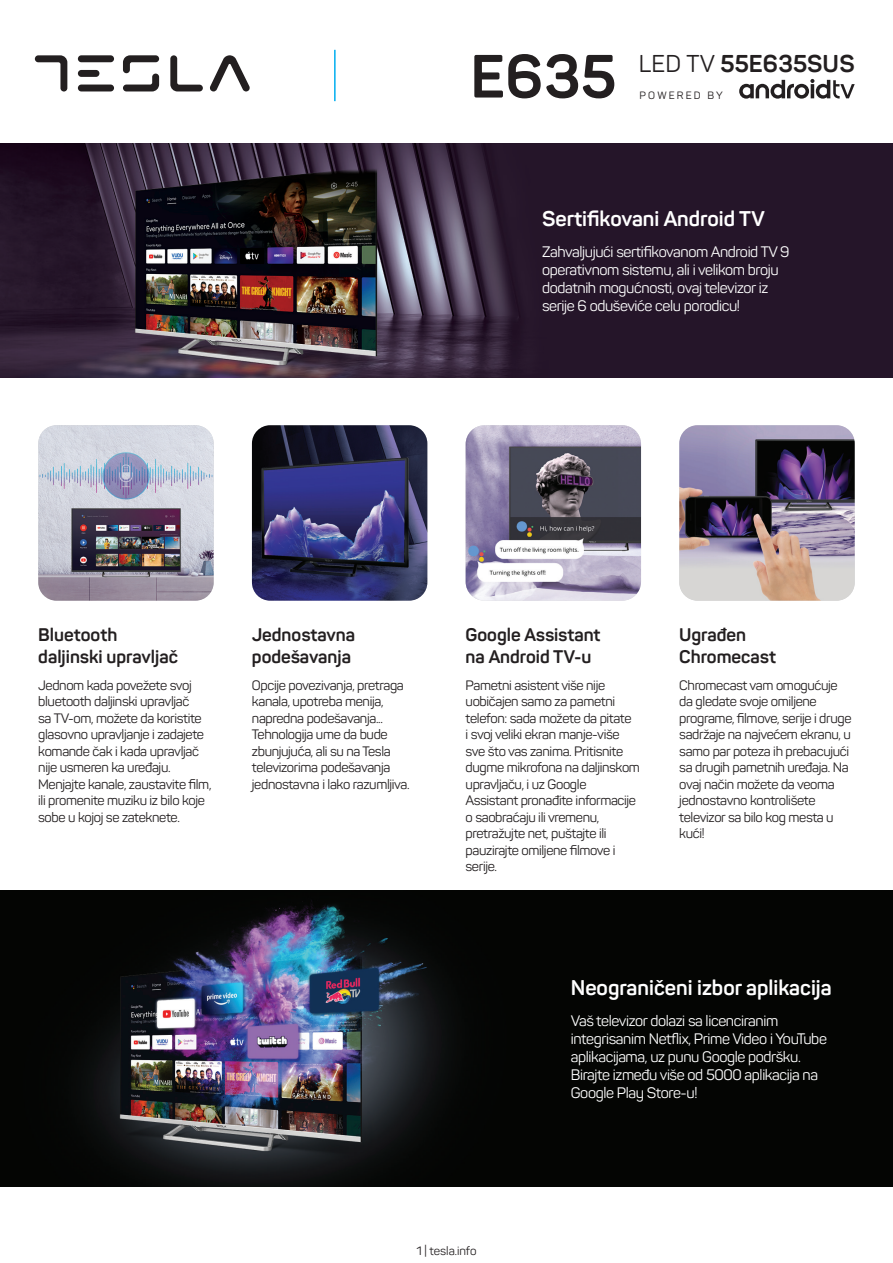
<style>
.page{position:relative;width:893px;height:1263px;background:#fff}
.page>*{position:absolute;margin:0;border:0;box-sizing:border-box;transform-origin:0 0}
.Serija{font:700 60px "Panton";color:#231f20}
.Oznaka_modela{font:700 24px "Panton";letter-spacing:.005em;color:#231f20}
.t1{font:700 21px "Panton";color:#fff}
.t2{font:700 18px/21.6px "Panton";color:#231f20}
.t3{font:15px/18px "Panton";letter-spacing:-.025em;color:#fff}
.t4{font:13.5px/16.5px "Panton";letter-spacing:-.025em;color:#231f20}
.t5{font:12px "Panton";color:#231f20}
.Powerd_by{font:10.5px "Panton";letter-spacing:.205em;color:#231f20}
.s1{font-weight:400}
</style>
<div class="page">
<svg style="left:210px;top:55px;width:40px;height:36px"></svg>
<svg style="left:35px;top:55px;width:32px;height:37px"></svg>
<svg style="left:123px;top:55px;width:36px;height:36px"></svg>
<svg style="left:170px;top:55px;width:33px;height:36px"></svg>
<div style="left:78px;top:55px;width:36px;height:7px;background:#231f20;border-radius:3px"></div>
<div style="left:78px;top:70px;width:21px;height:7px;background:#231f20;border-radius:3px"></div>
<div style="left:78px;top:85px;width:36px;height:6px;background:#231f20;border-radius:3px"></div>
<hr style="left:334px;top:50px;width:2px;height:51px;background:#00aeef">
<img style="left:252px;top:425px;width:175px;height:176px">
<img style="left:679px;top:425px;width:176px;height:176px">
<img style="left:38px;top:425px;width:176px;height:176px">
<img style="left:466px;top:425px;width:175px;height:176px">
<img style="left:0;top:144px;width:893px;height:233px">
<img style="left:0;top:891px;width:893px;height:295px">
<svg style="left:739px;top:79px;width:116px;height:20px"></svg>
<p class="Serija" style="left:470px;top:39px;width:147px">E635</p>
<p class="Oznaka_modela" style="left:639px;top:48px;width:217px"><span class="s1">LED TV</span> 55E635SUS</p>
<p class="Powerd_by" style="left:640px;top:89px;width:85px">POWERED BY</p>
<p class="t1" style="left:542px;top:206px;width:224px">Sertifikovani Android TV</p>
<p class="t3" style="left:542px;top:242px;width:249px">Zahvaljujući sertifikovanom Android TV 9 operativnom sistemu, ali i velikom broju dodatnih mogućnosti, ovaj televizor iz serije 6 oduševiće celu porodicu!</p>
<p class="t2" style="left:38px;top:624px;width:141px">Bluetooth daljinski upravljač</p>
<p class="t4" style="left:38px;top:677px;width:175px">Jednom kada povežete svoj bluetooth daljinski upravljač<br>sa TV-om, možete da koristite glasovno upravljanje i zadajete komande čak i kada upravljač nije usmeren ka uređaju.<br>Menjajte kanale, zaustavite film, ili promenite muziku iz bilo koje sobe u kojoj se zateknete.</p>
<p class="t2" style="left:252px;top:624px;width:105px">Jednostavna podešavanja</p>
<p class="t4" style="left:252px;top:677px;width:159px">Opcije povezivanja, pretraga kanala, upotreba menija, napredna podešavanja...<br>Tehnologija ume da bude zbunjujuća, ali su na Tesla televizorima podešavanja jednostavna i lako razumljiva.</p>
<p class="t2" style="left:466px;top:624px;width:136px">Google Assistant na Android TV-u</p>
<p class="t4" style="left:466px;top:677px;width:176px">Pametni asistent više nije uobičajen samo za pametni telefon: sada možete da pitate<br>i svoj veliki ekran manje-više sve što vas zanima. Pritisnite dugme mikrofona na daljinskom upravljaču, i uz Google<br>Assistant pronađite informacije o saobraćaju ili vremenu, pretražujte net, puštajte ili pauzirajte omiljene filmove i serije.</p>
<p class="t2" style="left:679px;top:624px;width:98px">Ugrađen<br>Chromecast</p>
<p class="t4" style="left:679px;top:677px;width:174px">Chromecast vam omogućuje da gledate svoje omiljene programe, filmove, serije i druge sadržaje na najvećem ekranu, u samo par poteza ih prebacujući sa drugih pametnih uređaja. Na ovaj način možete da veoma jednostavno kontrolišete televizor sa bilo kog mesta u kući!</p>
<p class="t1" style="left:571px;top:975px;width:262px">Neograničeni izbor aplikacija</p>
<p class="t3" style="left:571px;top:1012px;width:258px">Vaš televizor dolazi sa licenciranim integrisanim Netflix, Prime Video i YouTube aplikacijama, uz punu Google podršku.<br>Birajte između više od 5000 aplikacija na Google Play Store-u!</p>
<p class="t5" style="left:416px;top:1243px;width:62px">1 | tesla.info</p>
</div>
